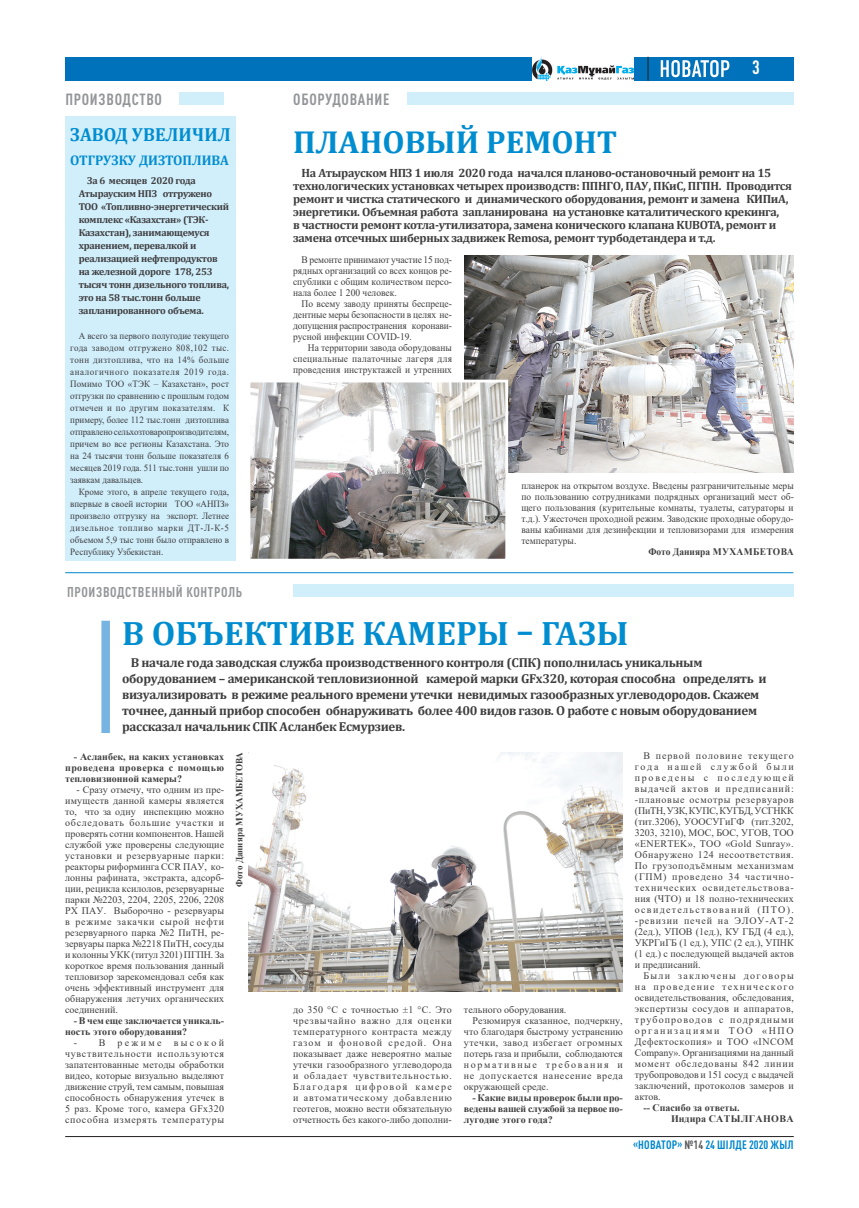
<style>
.page{position:relative;width:859px;height:1208px;background:#fff}
.page>*{position:absolute;margin:0;border:0;box-sizing:border-box;transform-origin:0 0}
.t1{font:700 34px "Cambria";color:#008dd0}
.t2{font:700 32px "Cambria";color:#008dd0}
.t3{font:700 19px "Cambria";color:#008dd0;scale:.96 1}
.t4{font:700 condensed 19px "DIN Pro";color:#fff}
.t5{font:700 condensed 16px "DIN Pro";letter-spacing:.045em;color:#939598}
.t6{font:700 condensed 14px "DIN Pro";letter-spacing:.045em;color:#939598}
.t7{font:700 14px "Cambria";color:#008dd0;scale:.96 1}
.t8{font:700 13px/16px "Cambria";letter-spacing:-.025em;color:#3e3e3f}
.t9{font:700 12px/13px "Cambria";letter-spacing:-.025em;color:#3e3e3f}
.t10{font:700 condensed 12px "DIN Pro";letter-spacing:.005em;color:#0086cc}
.t11{font:10px/11px "Times New Roman";color:#3e3e3f;text-align:justify}
.t12{font:10px/11px "Times New Roman";color:#3e3e3f;text-align:justify;scale:.95 1}
.t13{font:700 10px/13px "Cambria";letter-spacing:-.025em;color:#3e3e3f}
.t14{font:700 10px/11px "Times New Roman";color:#3e3e3f;text-align:justify}
.t15{font:700 10px/11px "Times New Roman";letter-spacing:.035em;color:#3e3e3f}
.t16{font:10px "Times New Roman";letter-spacing:.045em;color:#3e3e3f}
.t17{font:10px "Times New Roman";letter-spacing:.065em;color:#3e3e3f}
.t18{font:10px "Times New Roman";letter-spacing:.16em;color:#3e3e3f}
.t19{font:700 10px "Times New Roman";letter-spacing:.035em;color:#3e3e3f;scale:.95 1}
.t20{font:9.5px/12px "Times New Roman";color:#3e3e3f;text-align:justify;scale:.95 1}
.t21{font:700 9.5px "Times New Roman";color:#3e3e3f;scale:.95 1}
.s1{color:#57585a}
</style>
<div class="page">
<hr style="left:65px;top:1136px;width:729px;height:1px;background:#231f20">
<div style="left:65px;top:57px;width:729px;height:24px;background:#0072bc"></div>
<svg style="left:647px;top:57px;width:1px;height:24px"></svg>
<img style="left:533px;top:57px;width:101px;height:23px">
<svg style="left:661px;top:60px;width:68px;height:17px"></svg>
<div style="left:65px;top:117px;width:171px;height:444px;background:#d1eefb"></div>
<div style="left:407px;top:93px;width:386px;height:12px;background:#d1eefb"></div>
<div style="left:293px;top:585px;width:501px;height:12px;background:#d1eefb"></div>
<div style="left:179px;top:93px;width:45px;height:12px;background:#d1eefb"></div>
<img style="left:464px;top:256px;width:330px;height:217px">
<img style="left:252px;top:384px;width:252px;height:173px">
<div style="left:248px;top:380px;width:260px;height:181px;border:3px solid #fff"></div>
<img style="left:248px;top:752px;width:375px;height:239px">
<hr style="left:65px;top:572px;width:728px;height:1px;background:#0086cc">
<div style="left:101px;top:621px;width:9px;height:112px;background:#77b4e2"></div>
<h3 class="t5" style="left:65px;top:87px;width:83px">производство</h3>
<h3 class="t3" style="left:70px;top:121px;width:36px">ЗАВОД</h3>
<h3 class="t3" style="left:132px;top:121px;width:104px">увеличил</h3>
<h3 class="t7" style="left:70px;top:150px;width:165px">отгрузку дизтоплива</h3>
<p class="t13" style="left:79px;top:174px;width:135px;text-indent:8px">За 6 месяцев 2020 года<br>Атырауским НПЗ отгружено<br>ТОО</p>
<p class="t13" style="left:79px;top:200px;width:152px;text-indent:23px">«Топливно-энергетический комплекс «Казахстан» (ТЭК-<br>Казахстан), занимающемуся хранением, перевалкой и реализацией нефтепродуктов на железной дороге 178, 253 тысяч тонн дизельного топлива, это на 58 тыс.тонн больше запланированного объема.</p>
<p class="t20" style="left:70px;top:330px;width:169px;text-indent:9px">А всего за первого полугодие текущего года заводом отгружено 808,102 тыс. тонн дизтоплива, что на 14% больше аналогичного показателя 2019 года.<br>Помимо ТОО «ТЭК – Казахстан», рост отгрузки по сравнению с прошлым годом отмечен и по другим показателям. К примеру, более 112 тыс.тонн дизтоплива отправлено сельхозтоваропроизводителям, причем во все регионы Казахстана. Это на 24 тысячи тонн больше показателя 6 месяцев 2019 года. 511 тыс.тонн ушли по заявкам давальцев.</p>
<p class="t20" style="left:70px;top:486px;width:169px;text-indent:9px">Кроме этого, в апреле текущего года, впервые в своей истории ТОО «АНПЗ» произвело отгрузку на экспорт. Летнее дизельное топливо марки ДТ-Л-К-5 объемом 5,9 тыс тонн было отправлено в Республику Узбекистан.</p>
<h3 class="t6" style="left:67px;top:581px;width:134px">производственный контро</h3>
<h3 class="t6" style="left:228px;top:581px;width:16px">ль</h3>
<h3 class="t4" style="left:752px;top:52px;width:9px">3</h3>
<h3 class="t5" style="left:293px;top:87px;width:57px">оборудован</h3>
<h3 class="t5" style="left:374px;top:87px;width:16px">ие</h3>
<h2 class="t2" style="left:293px;top:119px;width:326px">Плановый ремонт</h2>
<p class="t9" style="left:293px;top:166px;width:500px;text-indent:9px">На Атырауском НПЗ 1 июля 2020 года начался планово-остановочный ремонт на 15 технологических установках четырех производств: ППНГО, ПАУ, ПКиС, ПГПН. Проводится ремонт и чистка статического и динамического оборудования, ремонт и замена КИПиА, энергетики. Объемная работа запланирована на установке каталитического крекинга,<br>в частности ремонт котла-утилизатора, замена конического клапана KUBOTA, ремонт и замена отсечных шиберных задвижек Remosa, ремонт турбодетандера и т.д.</p>
<p class="t12" style="left:293px;top:254px;width:169px;text-indent:9px">В ремонте принимают участие 15 под&shy;рядных организаций со всех концов ре&shy;спублики с общим количеством персо&shy;нала более 1 200 человек.</p>
<p class="t12" style="left:293px;top:298px;width:169px;text-indent:9px">По всему заводу приняты беспреце&shy;дентные меры безопасности в целях не&shy;допущения распространения коронави&shy;русной инфекции COVID-19.</p>
<p class="t12" style="left:293px;top:342px;width:169px;text-indent:15px">На территории завода оборудованы специальные палаточные лагеря для проведения инструктажей и утренних</p>
<p class="t12" style="left:521px;top:479px;width:288px">планерок на открытом воздухе. Введены разграничительные меры по пользованию сотрудниками подрядных организаций мест об&shy;щего пользования (курительные комнаты, туалеты, сатураторы и т.д.). Ужесточен проходной режим. Заводские проходные оборудо&shy;ваны кабинами для дезинфекции и тепловизорами для измерения температуры.</p>
<p class="t19" style="left:648px;top:544px;width:154px">Фото Данияра Мухамбетова</p>
<h1 class="t1" style="left:122px;top:609px;width:508px">В объективе камеры – газы</h1>
<p class="t8" style="left:122px;top:654px;width:646px;text-indent:9px">В начале года заводская служба производственного контроля (СПК) пополнилась уникальным оборудованием – американской тепловизионной камерой марки GFx320, которая способна определять и визуализировать в режиме реального времени утечки невидимых газообразных углеводородов. Скажем точнее, данный прибор способен обнаруживать более 400 видов газов. О работе с новым оборудованием рассказал начальник СПК Асланбек Есмурзиев.</p>
<p class="t14" style="left:65px;top:750px;width:160px;text-indent:8px">- Асланбек, на каких установках проведена проверка с помощью тепловизионной камеры?</p>
<p class="t11" style="left:65px;top:783px;width:160px;text-indent:11px">- Сразу отмечу, что одним из пре&shy;имуществ данной камеры является то, что за одну инспекцию можно обследовать большие участки и проверять сотни компонентов. Нашей службой уже проверены следующие установки и резервуарные парки: реакторы риформинга CCR ПАУ, ко&shy;лонны рафината, экстракта, адсорб&shy;ции, рецикла ксилолов, резервуарные парки №2203, 2204, 2205, 2206, 2208<br>РХ ПАУ. Выборочно - резервуары в режиме закачки сырой нефти резервуарного парка №2 ПиТН, ре&shy;зервуары парка №2218 ПиТН, сосуды и колонны УКК (титул 3201) ПГПН. За короткое время пользования данный тепловизор зарекомендовал себя как очень эффективный инструмент для обнаружения летучих органических соединений.</p>
<p class="t14" style="left:65px;top:1014px;width:160px;text-indent:9px">- В чем еще заключается уникаль&shy;ность этого оборудования?</p>
<p class="t11" style="left:65px;top:1036px;width:160px;text-indent:9px">- В режиме высокой чувствительности используются запатентованные методы обработки видео, которые визуально выделяют движение струй, тем самым, повышая способность обнаружения утечек в 5 раз. Кроме того, камера GFx320 способна измерять температуры</p>
<p class="t21" style="left:232px;top:886px;width:143px;rotate:-90deg">Фото Данияра МУХАМБЕТОВА</p>
<p class="t11" style="left:635px;top:750px;width:160px;text-indent:8px">В первой половине текущего года нашей службой были проведены с последующей выдачей актов и предписаний: -плановые осмотры резервуаров (ПиТН, УЗК, КУПС, КУГБД, УСГНКК (тит.3206), УООСУГиГФ (тит.3202, 3203, 3210), МОС, БОС, УГОВ, ТОО «ENERTEK», ТОО «Gold Sunray».<br>Обнаружено 124 несоответствия.<br>По грузоподъёмным механизмам (ГПМ) проведено 34 частично&shy;технических освидетельствова&shy;ния (ЧТО) и 18 полно-технических освидетельствований (ПТО). -ревизии печей на ЭЛОУ-АТ-2 (2ед.), УПОВ (1ед.), КУ ГБД (4 ед.), УКРГиГБ (1 ед.), УПС (2 ед.), УПНК (1 ед.) с последующей выдачей актов и предписаний.</p>
<p class="t11" style="left:635px;top:970px;width:160px;text-indent:8px">Были заключены договоры на проведение технического освидетельствования, обследования, экспертизы сосудов и аппаратов, трубопроводов с подрядными организациями ТОО «НПО Дефектоскопия» и ТОО «INCOM Company». Организациями на данный момент обследованы 842 линии трубопроводов и 151 сосуд с выдачей заключений, протоколов замеров и актов.</p>
<p class="t15" style="left:671px;top:1102px;width:124px;text-indent:-28px">-- Спасибо за ответы.<br>Индира Сатылганова</p>
<p class="t11" style="left:293px;top:1003px;width:160px">до 350 °C с точностью ±1 °C. Это чрезвычайно важно для оценки температурного контраста между газом и фоновой средой. Она показывает даже невероятно малые утечки газообразного углеводорода и обладает чувствительностью.<br>Благодаря цифровой камере и автоматическому добавлению геотегов, можно вести обязательную отчетность без какого-либо дополни-</p>
<p class="t11" style="left:464px;top:1003px;width:104px">тельного оборудования.</p>
<p class="t11" style="left:472px;top:1014px;width:152px">Резюмируя сказанное, подчеркну,</p>
<p class="t11" style="left:464px;top:1025px;width:160px">что благодаря быстрому устранению</p>
<p class="t16" style="left:464px;top:1035px;width:160px">утечки, завод избегает огромных</p>
<p class="t11" style="left:464px;top:1047px;width:160px">потерь газа и прибыли, соблюдаются</p>
<p class="t18" style="left:464px;top:1057px;width:160px">нормативные требования и</p>
<p class="t17" style="left:464px;top:1068px;width:160px">не допускается нанесение вреда</p>
<p class="t11" style="left:464px;top:1080px;width:86px">окружающей среде.</p>
<p class="t14" style="left:464px;top:1091px;width:160px;text-indent:8px">- Какие виды проверок были про&shy;ведены вашей службой за первое по&shy;лугодие этого года?</p>
<p class="t10" style="left:633px;top:1135px;width:162px">«НОВАТОР» <span class="s1">№14</span> 24 шілде 2020 жыл</p>
</div>
